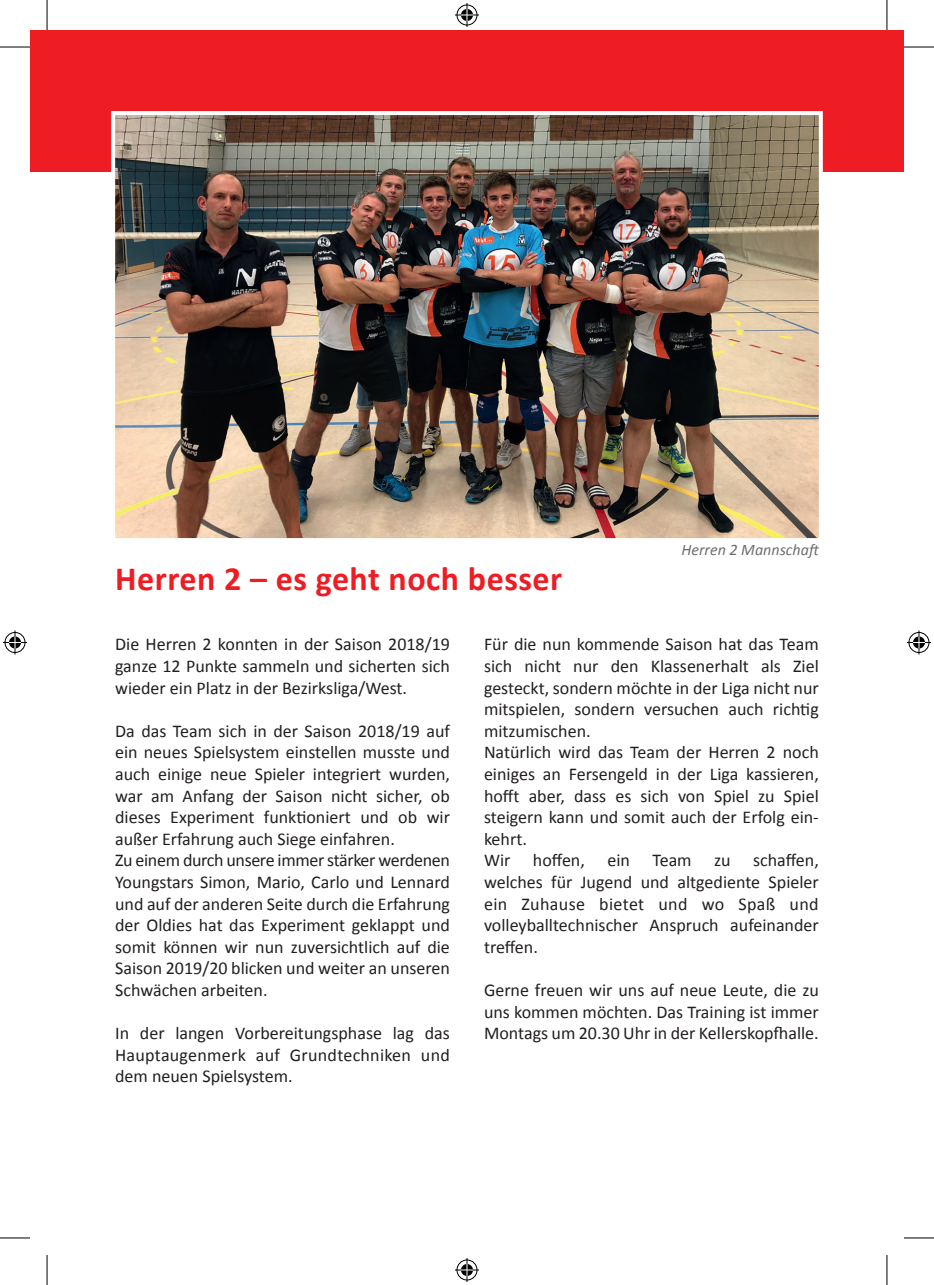
<style>
.page{position:relative;width:934px;height:1285px;background:#fff}
.page>*{position:absolute;margin:0;border:0;box-sizing:border-box;transform-origin:0 0}
.t1{font:700 34px "Calibri";letter-spacing:.015em;color:#ee1d23}
.t2{font:18px/21.6px "Calibri";color:#231f20;text-align:justify}
.t3{font:italic 16px "Calibri";color:#6c6d70}
</style>
<div class="page">
<div style="left:30px;top:30px;width:873px;height:141px;background:#ee1d23"></div>
<img style="left:109px;top:111px;width:715px;height:428px">
<hr style="left:0;top:47px;width:30px;height:1px;background:#000">
<hr style="left:903px;top:47px;width:30px;height:1px;background:#000">
<hr style="left:0;top:1237px;width:30px;height:1px;background:#000">
<hr style="left:903px;top:1237px;width:30px;height:1px;background:#000">
<hr style="left:47px;top:0;width:1px;height:30px;background:#000">
<hr style="left:47px;top:1255px;width:1px;height:30px;background:#000">
<hr style="left:886px;top:0;width:1px;height:30px;background:#000">
<hr style="left:886px;top:1255px;width:1px;height:30px;background:#000">
<svg style="left:455px;top:3px;width:24px;height:24px"></svg>
<svg style="left:455px;top:1258px;width:24px;height:24px"></svg>
<svg style="left:3px;top:630px;width:24px;height:24px"></svg>
<svg style="left:907px;top:630px;width:23px;height:24px"></svg>
<h1 class="t1" style="left:115px;top:557px;width:448px">Herren 2 – es geht noch besser</h1>
<p class="t3" style="left:681px;top:540px;width:140px">Herren 2 Mannschaft</p>
<p class="t2" style="left:115px;top:632px;width:336px">Die Herren 2 konnten in der Saison 2018/19 ganze 12 Punkte sammeln und sicherten sich wieder ein Platz in der Bezirksliga/West.</p>
<p class="t2" style="left:115px;top:719px;width:336px;text-align:left">Da das Team sich in der Saison 2018/19 auf ein neues Spielsystem einstellen musste und auch einige neue Spieler integriert wurden, war am Anfang der Saison nicht sicher, ob dieses Experiment funktioniert und ob wir außer Erfahrung auch Siege einfahren.<br>Zu einem durch unsere immer stärker werdenen Youngstars Simon, Mario, Carlo und Lennard und auf der anderen Seite durch die Erfahrung der Oldies hat das Experiment geklappt und somit können wir nun zuversichtlich auf die Saison 2019/20 blicken und weiter an unseren Schwächen arbeiten.</p>
<p class="t2" style="left:115px;top:1021px;width:336px">In der langen Vorbereitungsphase lag das Hauptaugenmerk auf Grundtechniken und dem neuen Spielsystem.</p>
<p class="t2" style="left:484px;top:632px;width:336px;text-align:left">Für die nun kommende Saison hat das Team sich nicht nur den Klassenerhalt als Ziel gesteckt, sondern möchte in der Liga nicht nur mitspielen, sondern versuchen auch richtig mitzumischen.<br>Natürlich wird das Team der Herren 2 noch einiges an Fersengeld in der Liga kassieren, hofft aber, dass es sich von Spiel zu Spiel steigern kann und somit auch der Erfolg ein&shy;kehrt.<br>Wir hoffen, ein Team zu schaffen, welches für Jugend und altgediente Spieler ein Zuhause bietet und wo Spaß und volleyballtechnischer Anspruch aufeinander treffen.</p>
<p class="t2" style="left:484px;top:978px;width:336px">Gerne freuen wir uns auf neue Leute, die zu uns kommen möchten. Das Training ist immer Montags um 20.30 Uhr in der Kellerskopfhalle.</p>
</div>
